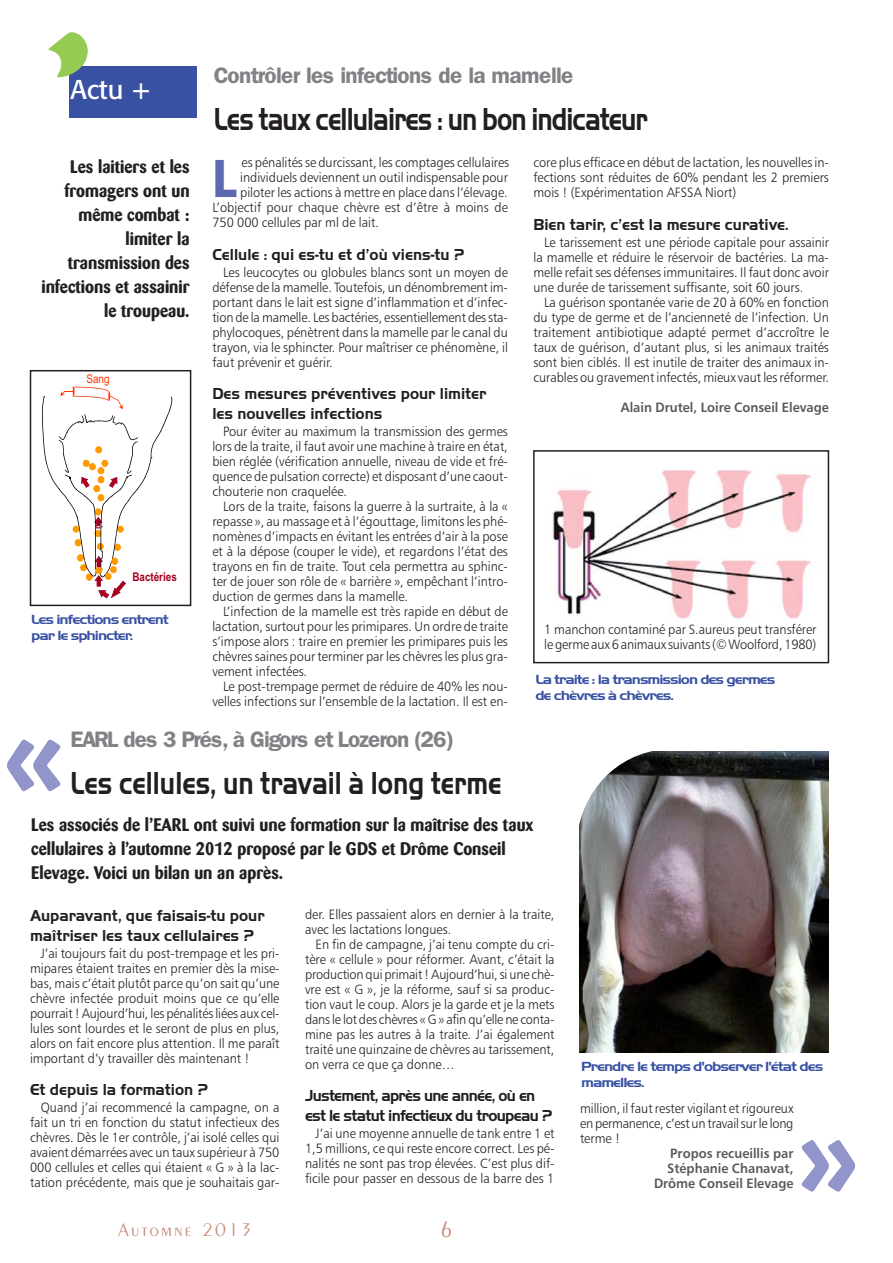
<style>
.page{position:relative;width:893px;height:1263px;background:#fff}
.page>*{position:absolute;margin:0;border:0;box-sizing:border-box;transform-origin:0 0}
.t1{font:163.5px "Hobo";color:#95ca53}
.t2{font:105px "Hobo";color:#9195ca}
.t3{font:53.4px "Humanist 777 BT Black B";color:#5c69b1;scale:.85 1}
.t4{font:700 33px "Handel Gothic EF";letter-spacing:-.035em;color:#231f20;scale:.8 1}
.t5{font:700 33px "Handel Gothic EF";color:#231f20;scale:.8 1}
.t6{font:27px "Formata";color:#fff}
.t7{font:300 24px "Peignot";color:#c68775}
.t8{font:600 22.5px "Franklin Gothic";letter-spacing:-.035em;color:#808285}
.t9{font:300 19.5px "Peignot";letter-spacing:.11em;color:#c68775}
.t10{font:700 18px/24px "Barmeno";color:#231f20;text-align:right;scale:.95 1}
.t11{font:700 16.5px/19.5px "Handel Gothic EF";color:#231f20;scale:.95 1}
.t12{font:700 16.5px/19.5px "Handel Gothic EF";letter-spacing:-.045em;color:#231f20;scale:.95 1}
.t13{font:700 13.8px/16.2px "Handel Gothic EF";letter-spacing:-.065em;color:#3851a3;scale:1.14 1}
.t14{font:13.5px/15px "Humanist 777 BT Light B";color:#231f20;text-align:justify;scale:.95 1}
.t15{font:13.5px/15px "Humanist 777 BT Bold B";color:#58595b;text-align:right;scale:.95 1}
.t16{font:12px "Arial Narrow Bold+T42";color:#a50021}
.t17{font:12px "Arial Narrow+T42";color:#f30}
</style>
<div class="page">
<div style="left:69px;top:66px;width:128px;height:51px;background:#3851a3"></div>
<svg style="left:42px;top:387px;width:131px;height:211px"></svg>
<div style="left:30px;top:370px;width:161px;height:236px;border:2px solid #231f20"></div>
<img style="left:553px;top:470px;width:258px;height:149px">
<img style="left:579px;top:751px;width:250px;height:301px">
<svg style="left:579px;top:751px;width:83px;height:84px"></svg>
<div style="left:533px;top:450px;width:296px;height:213px;border:2px solid #231f20"></div>
<h1 class="t1" style="left:40px;top:19px;width:57px">’</h1>
<h3 class="t6" style="left:71px;top:77px;width:81px">Actu +</h3>
<h3 class="t10" style="left:41px;top:156px;width:157px">Les laitiers et les fromagers ont un même combat : limiter la transmission des infections et assainir le troupeau.</h3>
<p class="t17" style="left:87px;top:372px;width:25px">Sang</p>
<p class="t16" style="left:132px;top:570px;width:46px">Bactéries</p>
<p class="t13" style="left:31px;top:612px;width:122px">Les infections entrent par le sphincter.</p>
<h3 class="t8" style="left:214px;top:67px;width:361px">Contrôler les infections de la mamelle</h3>
<h3 class="t4" style="left:214px;top:108px;width:544px">Les taux cellulaires : un bon indicateur</h3>
<h3 class="t3" style="left:212px;top:152px;width:31px">L</h3>
<p class="t14" style="left:242px;top:156px;width:283px">es pénalités se durcissant, les comptages cellulaires</p>
<p class="t14" style="left:240px;top:171px;width:283px">individuels deviennent un outil indispensable pour</p>
<p class="t14" style="left:240px;top:186px;width:283px">piloter les actions à mettre en place dans l’élevage.</p>
<p class="t14" style="left:212px;top:201px;width:313px">L’objectif pour chaque chèvre est d’être à moins de</p>
<p class="t14" style="left:212px;top:216px;width:177px">750 000 cellules par ml de lait.</p>
<p class="t11" style="left:212px;top:246px;width:267px">Cellule : qui es-tu et d’où viens-tu ?</p>
<p class="t14" style="left:212px;top:266px;width:313px;text-indent:11px">Les leucocytes ou globules blancs sont un moyen de défense de la mamelle. Toutefois, un dénombrement im&shy;portant dans le lait est signe d’inflammation et d’infec&shy;tion de la mamelle. Les bactéries, essentiellement des sta&shy;phylocoques, pénètrent dans la mamelle par le canal du trayon, via le sphincter. Pour maîtriser ce phénomène, il faut prévenir et guérir.</p>
<p class="t11" style="left:212px;top:385px;width:290px">Des mesures préventives pour limiter les nouvelles infections</p>
<p class="t14" style="left:212px;top:425px;width:313px;text-indent:11px">Pour éviter au maximum la transmission des germes lors de la traite, il faut avoir une machine à traire en état, bien réglée (vérification annuelle, niveau de vide et fré&shy;quence de pulsation correcte) et disposant d’une caout&shy;chouterie non craquelée.</p>
<p class="t14" style="left:212px;top:500px;width:313px;text-indent:11px">Lors de la traite, faisons la guerre à la surtraite, à la « repasse », au massage et à l’égouttage, limitons les phé&shy;nomènes d’impacts en évitant les entrées d’air à la pose et à la dépose (couper le vide), et regardons l’état des trayons en fin de traite. Tout cela permettra au sphinc&shy;ter de jouer son rôle de « barrière », empêchant l’intro&shy;duction de germes dans la mamelle.</p>
<p class="t14" style="left:212px;top:605px;width:313px;text-indent:11px">L’infection de la mamelle est très rapide en début de lactation, surtout pour les primipares. Un ordre de traite s’impose alors : traire en premier les primipares puis les chèvres saines pour terminer par les chèvres les plus gra&shy;vement infectées.</p>
<p class="t14" style="left:212px;top:680px;width:313px;text-align:right">Le post-trempage permet de réduire de 40% les nou&shy;velles infections sur l’ensemble de la lactation. Il est en-</p>
<p class="t14" style="left:533px;top:156px;width:313px">core plus efficace en début de lactation, les nouvelles in&shy;fections sont réduites de 60% pendant les 2 premiers mois ! (Expérimentation AFSSA Niort)</p>
<p class="t11" style="left:533px;top:216px;width:270px">Bien tarir, c’est la mesure curative.</p>
<p class="t14" style="left:533px;top:236px;width:313px;text-indent:11px">Le tarissement est une période capitale pour assainir la mamelle et réduire le réservoir de bactéries. La ma&shy;melle refait ses défenses immunitaires. Il faut donc avoir une durée de tarissement suffisante, soit 60 jours.</p>
<p class="t14" style="left:533px;top:296px;width:313px;text-indent:11px">La guérison spontanée varie de 20 à 60% en fonction du type de germe et de l’ancienneté de l’infection. Un traitement antibiotique adapté permet d’accroître le taux de guérison, d’autant plus, si les animaux traités sont bien ciblés. Il est inutile de traiter des animaux in&shy;curables ou gravement infectés, mieux vaut les réformer.</p>
<p class="t15" style="left:621px;top:401px;width:220px">Alain Drutel, Loire Conseil Elevage</p>
<p class="t14" style="left:544px;top:622px;width:288px">1 manchon contaminé par S.aureus peut transférer le germe aux 6 animaux suivants (© Woolford, 1980)</p>
<p class="t13" style="left:535px;top:672px;width:212px">La traite : la transmission des germes de chèvres à chèvres.</p>
<h2 class="t2" style="left:2px;top:701px;width:65px">«</h2>
<h3 class="t8" style="left:70px;top:731px;width:385px">EARL des 3 Prés, à Gigors et Lozeron (26)</h3>
<h3 class="t5" style="left:70px;top:772px;width:540px">Les cellules, un travail à long terme</h3>
<h3 class="t10" style="left:31px;top:814px;width:530px;text-align:left">Les associés de l’EARL ont suivi une formation sur la maîtrise des taux cellulaires à l’automne 2012 proposé par le GDS et Drôme Conseil<br>Elevage. Voici un bilan un an après.</h3>
<p class="t11" style="left:30px;top:907px;width:249px">Auparavant, que faisais-tu pour maîtriser les taux cellulaires ?</p>
<p class="t14" style="left:30px;top:947px;width:264px;text-indent:11px">J’ai toujours fait du post-trempage et les pri&shy;mipares étaient traites en premier dès la mise&shy;bas, mais c’était plutôt parce qu’on sait qu’une chèvre infectée produit moins que ce qu’elle pourrait ! Aujourd’hui, les pénalités liées aux cel&shy;lules sont lourdes et le seront de plus en plus, alors on fait encore plus attention. Il me paraît important d’y travailler dès maintenant !</p>
<p class="t11" style="left:30px;top:1081px;width:189px">Et depuis la formation ?</p>
<p class="t14" style="left:30px;top:1101px;width:264px;text-indent:11px">Quand j’ai recommencé la campagne, on a fait un tri en fonction du statut infectieux des chèvres. Dès le 1er contrôle, j’ai isolé celles qui avaient démarrées avec un taux supérieur à 750<br>000 cellules et celles qui étaient « G » à la lac&shy;tation précédente, mais que je souhaitais gar-</p>
<p class="t14" style="left:305px;top:908px;width:264px">der. Elles passaient alors en dernier à la traite, avec les lactations longues.</p>
<p class="t14" style="left:305px;top:938px;width:264px;text-indent:11px">En fin de campagne, j’ai tenu compte du cri&shy;tère « cellule » pour réformer. Avant, c’était la production qui primait ! Aujourd’hui, si une chè&shy;vre est « G », je la réforme, sauf si sa produc&shy;tion vaut le coup. Alors je la garde et je la mets dans le lot des chèvres « G » afin qu’elle ne conta&shy;mine pas les autres à la traite. J’ai également traité une quinzaine de chèvres au tarissement, on verra ce que ça donne…</p>
<p class="t12" style="left:305px;top:1087px;width:262px">Justement, après une année, où en est le statut infectieux du troupeau ?</p>
<p class="t14" style="left:305px;top:1126px;width:264px;text-indent:11px">J’ai une moyenne annuelle de tank entre 1 et 1,5 millions, ce qui reste encore correct. Les pé&shy;nalités ne sont pas trop élevées. C’est plus dif&shy;ficile pour passer en dessous de la barre des 1</p>
<h3 class="t9" style="left:118px;top:1222px;width:135px">Automne 2013</h3>
<h3 class="t7" style="left:440px;top:1220px;width:15px">6</h3>
<p class="t13" style="left:581px;top:1059px;width:214px">Prendre le temps d'observer l'état des mamelles.</p>
<p class="t14" style="left:580px;top:1102px;width:226px">million, il faut rester vigilant et rigoureux en permanence, c’est un travail sur le long terme !</p>
<p class="t15" style="left:654px;top:1147px;width:148px">Propos recueillis par<br>Stéphanie Chanavat,<br>Drôme Conseil Elevage</p>
<h2 class="t2" style="left:796px;top:1101px;width:65px">»</h2>
</div>
